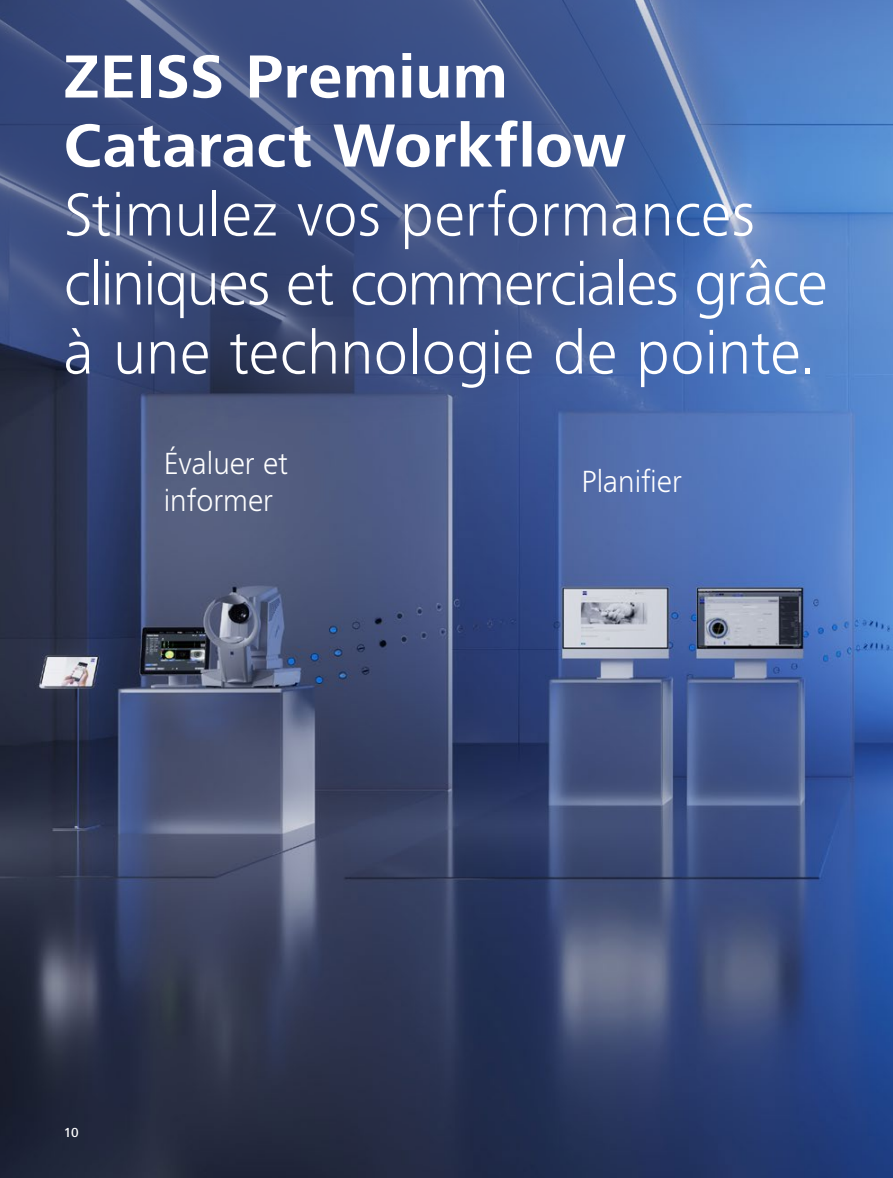
<style>
.page{position:relative;width:893px;height:1178px;background:#fff}
.page>*{position:absolute;margin:0;border:0;box-sizing:border-box;transform-origin:0 0}
.t1{font:300 63px/69px "ZEISS Frutiger Next W1 G";color:#fff}
.t2{font:700 63px/69px "ZEISS Frutiger Next W1 G";letter-spacing:.005em;color:#fff}
.t3{font:300 31.5px/37.5px "ZEISS Frutiger Next W1 G";color:#fff}
.t4{font:500 13.5px "ZEISS Frutiger Next W1 G";color:#fff}
</style>
<div class="page">
<img style="left:0;top:0;width:893px;height:1178px">
<svg style="left:0;top:0;width:750px;height:423px;background:#3f5489"></svg>
<p class="t2" style="left:64px;top:40px;width:564px">ZEISS Premium<br>Cataract Workflow</p>
<p class="t1" style="left:64px;top:177px;width:765px">Stimulez vos performances cliniques et commerciales grâce à une technologie de pointe.</p>
<p class="t3" style="left:164px;top:443px;width:126px">Évaluer et informer</p>
<p class="t4" style="left:64px;top:1123px;width:16px">10</p>
<p class="t3" style="left:581px;top:461px;width:102px">Planifier</p>
</div>
